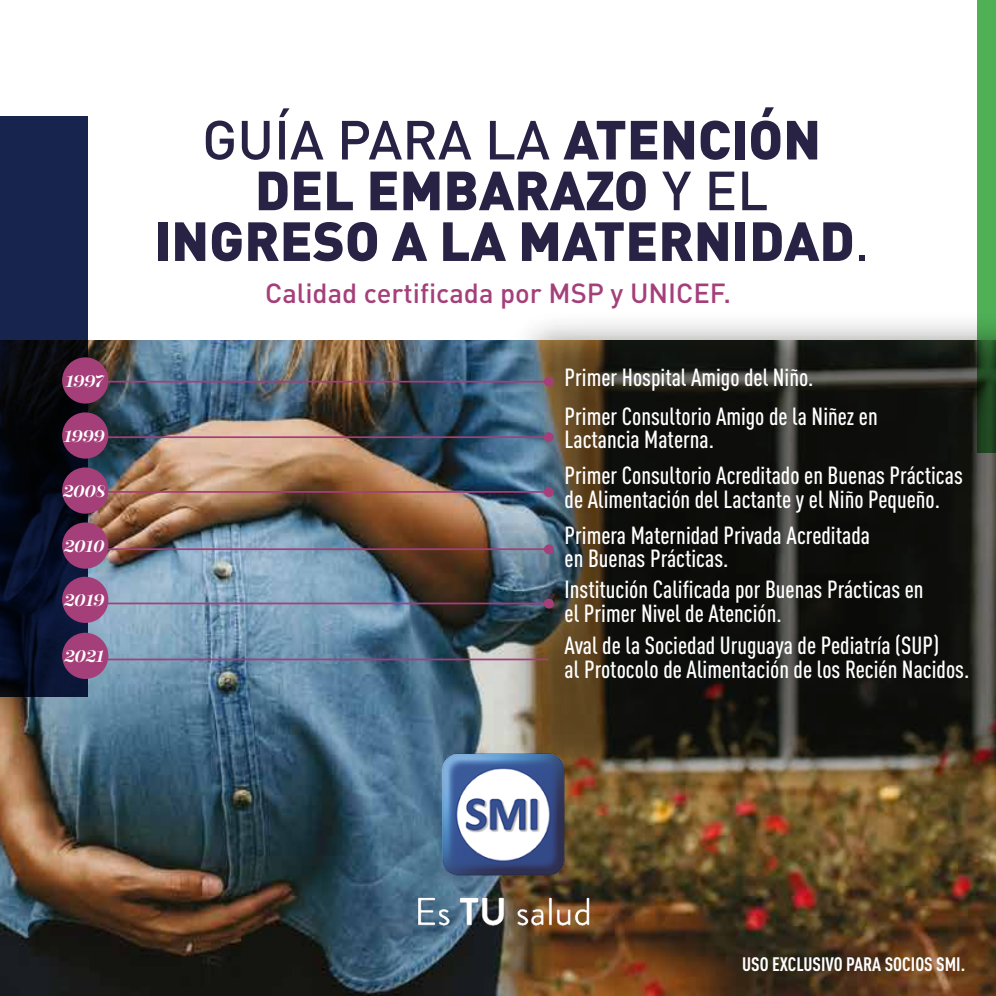
<style>
.page{position:relative;width:996px;height:996px;background:#fff}
.page>*{position:absolute;margin:0;border:0;box-sizing:border-box;transform-origin:0 0}
.t1{font:900 54.25px/50.8px "DIN Pro";color:#282245;text-align:center}
.t2{font:500 27.3px "DIN Pro";color:#a53f7a}
.t3{font:500 condensed 24.5px/23.4px "DIN Pro";color:#fff}
.t4{font:700 condensed 19.25px "DIN Pro";color:#fff}
.t5{font:italic 600 16.62px "Encorpada Pro";letter-spacing:-.02em;color:#fff}
.s1{font-weight:500}
.s2{font-weight:400}
</style>
<div class="page">
<img style="left:0;top:340px;width:995px;height:656px">
<img style="left:474px;top:323px;width:521px;height:506px">
<svg style="left:976px;top:0;width:19px;height:453px;background:#49974e"></svg>
<svg style="left:0;top:116px;width:88px;height:580px;background:#0d1631"></svg>
<div style="left:62px;top:357px;width:46px;height:47px;background:#a53f7a;border-radius:50%"></div>
<div style="left:62px;top:412px;width:46px;height:47px;background:#a53f7a;border-radius:50%"></div>
<div style="left:62px;top:467px;width:46px;height:47px;background:#a53f7a;border-radius:50%"></div>
<div style="left:62px;top:522px;width:46px;height:47px;background:#a53f7a;border-radius:50%"></div>
<hr style="left:104px;top:381px;width:444px;height:2px;background:#a53f7a">
<hr style="left:104px;top:436px;width:444px;height:2px;background:#a53f7a">
<hr style="left:104px;top:491px;width:444px;height:2px;background:#a53f7a">
<hr style="left:104px;top:548px;width:444px;height:2px;background:#a53f7a">
<div style="left:543px;top:377px;width:10px;height:10px;background:#a53f7a;border-radius:50%"></div>
<div style="left:543px;top:432px;width:10px;height:10px;background:#a53f7a;border-radius:50%"></div>
<div style="left:543px;top:487px;width:10px;height:10px;background:#a53f7a;border-radius:50%"></div>
<div style="left:543px;top:544px;width:10px;height:10px;background:#a53f7a;border-radius:50%"></div>
<div style="left:62px;top:577px;width:46px;height:46px;background:#a53f7a;border-radius:50%"></div>
<hr style="left:104px;top:603px;width:444px;height:1px;background:#a53f7a">
<div style="left:62px;top:633px;width:46px;height:46px;background:#a53f7a;border-radius:50%"></div>
<hr style="left:104px;top:659px;width:444px;height:1px;background:#a53f7a">
<div style="left:543px;top:599px;width:10px;height:10px;background:#a53f7a;border-radius:50%"></div>
<img style="left:384px;top:719px;width:235px;height:228px">
<p class="t5" style="left:65px;top:371px;width:39px">1997</p>
<p class="t5" style="left:64px;top:426px;width:43px">1999</p>
<p class="t5" style="left:63px;top:481px;width:44px">2008</p>
<p class="t5" style="left:64px;top:536px;width:42px">2010</p>
<p class="t5" style="left:64px;top:590px;width:42px">2019</p>
<p class="t5" style="left:64px;top:646px;width:41px">2021</p>
<h1 class="t1" style="left:154px;top:107px;width:716px"><span class="s1">GUÍA PARA LA</span> ATENCIÓN<br>DEL EMBARAZO <span class="s1">Y EL<br></span>INGRESO A LA MATERNIDAD<span class="s2">.</span></h1>
<p class="t2" style="left:265px;top:271px;width:467px">Calidad certificada por MSP y UNICEF.</p>
<p class="t3" style="left:564px;top:364px;width:250px">Primer Hospital Amigo del Niño.</p>
<p class="t3" style="left:564px;top:402px;width:314px">Primer Consultorio Amigo de la Niñez en<br>Lactancia Materna.</p>
<p class="t3" style="left:564px;top:462px;width:399px">Primer Consultorio Acreditado en Buenas Prácticas de Alimentación del Lactante y el Niño Pequeño.</p>
<p class="t3" style="left:564px;top:521px;width:307px">Primera Maternidad Privada Acreditada en Buenas Prácticas.</p>
<p class="t3" style="left:564px;top:576px;width:360px">Institución Calificada por Buenas Prácticas en el Primer Nivel de Atención.</p>
<p class="t3" style="left:564px;top:632px;width:406px">Aval de la Sociedad Uruguaya de Pediatría (SUP)<br>al Protocolo de Alimentación de los Recién Nacidos.</p>
<p class="t4" style="left:742px;top:949px;width:224px">USO EXCLUSIVO PARA SOCIOS SMI.</p>
</div>
